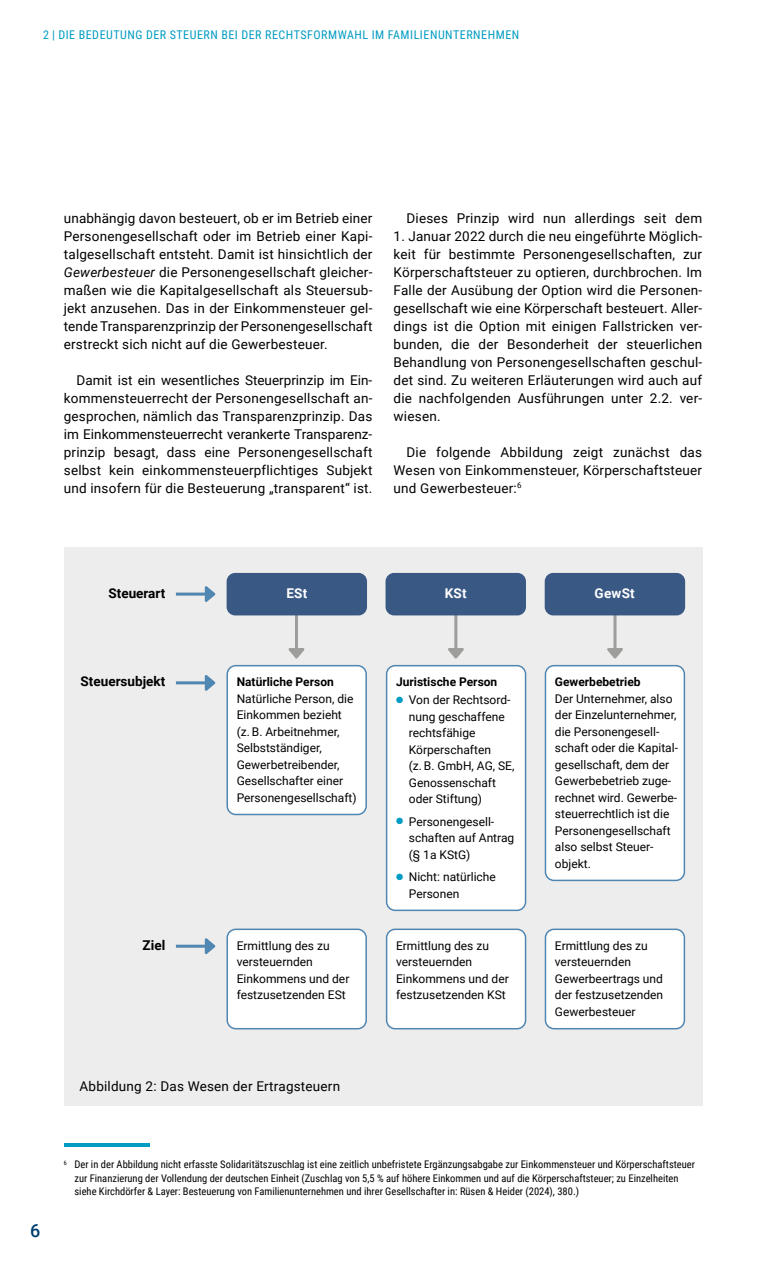
<style>
.page{position:relative;width:766px;height:1263px;background:#fff}
.page>*{position:absolute;margin:0;border:0;box-sizing:border-box;transform-origin:0 0}
.t1{font:500 18px "Roboto";color:#003e6e}
.t2{font:13.5px/18px "Roboto";letter-spacing:.015em;color:#000;text-align:justify}
.t3{font:700 13.5px "Roboto";color:#000}
.t4{font:700 13.5px "Roboto";letter-spacing:.015em;color:#fff}
.t5{font:12px/16.5px "Roboto";color:#000}
.t6{font:12px "Roboto Condensed";letter-spacing:.045em;color:#009cc1}
.t7{font:700 12px "Roboto";color:#000}
.t8{font:10.5px/13.5px "Roboto Condensed";color:#000}
.s1{font-style:italic}
.s2{color:#009cc1}
</style>
<div class="page">
<div style="left:64px;top:547px;width:638px;height:558px;background:#ededed"></div>
<hr style="left:295px;top:615px;width:3px;height:40px;background:#9d9d9c">
<hr style="left:454px;top:615px;width:3px;height:42px;background:#9d9d9c">
<svg style="left:448px;top:646px;width:16px;height:13px"></svg>
<hr style="left:613px;top:615px;width:3px;height:42px;background:#9d9d9c">
<svg style="left:607px;top:646px;width:16px;height:13px"></svg>
<svg style="left:288px;top:648px;width:17px;height:11px"></svg>
<hr style="left:176px;top:593px;width:31px;height:3px;background:#5086b2">
<svg style="left:202px;top:586px;width:14px;height:16px"></svg>
<hr style="left:176px;top:681px;width:31px;height:3px;background:#5086b2">
<svg style="left:202px;top:675px;width:14px;height:16px"></svg>
<hr style="left:176px;top:945px;width:31px;height:3px;background:#5086b2">
<svg style="left:202px;top:938px;width:14px;height:16px"></svg>
<div style="left:226px;top:573px;width:141px;height:42px;background:#395884;border-radius:9px"></div>
<div style="left:385px;top:573px;width:141px;height:42px;background:#395884;border-radius:9px"></div>
<div style="left:544px;top:573px;width:141px;height:42px;background:#395884;border-radius:9px"></div>
<div style="left:227px;top:666px;width:139px;height:148px;background:#fff;border-radius:9px"></div>
<div style="left:226px;top:665px;width:141px;height:150px;border:2px solid #5086b2;border-radius:9px"></div>
<div style="left:545px;top:666px;width:139px;height:214px;background:#fff;border-radius:9px"></div>
<div style="left:544px;top:665px;width:141px;height:216px;border:2px solid #5086b2;border-radius:9px"></div>
<div style="left:386px;top:666px;width:139px;height:244px;background:#fff;border-radius:9px"></div>
<div style="left:386px;top:665px;width:140px;height:246px;border:2px solid #5086b2;border-radius:9px"></div>
<div style="left:545px;top:929px;width:139px;height:100px;background:#fff;border-radius:9px"></div>
<div style="left:544px;top:928px;width:141px;height:101px;border:2px solid #5086b2;border-radius:9px"></div>
<div style="left:386px;top:929px;width:139px;height:100px;background:#fff;border-radius:9px"></div>
<div style="left:386px;top:928px;width:140px;height:101px;border:2px solid #5086b2;border-radius:9px"></div>
<div style="left:227px;top:929px;width:139px;height:100px;background:#fff;border-radius:9px"></div>
<div style="left:226px;top:928px;width:141px;height:101px;border:2px solid #5086b2;border-radius:9px"></div>
<hr style="left:64px;top:1143px;width:85px;height:4px;background:#009cc1">
<p class="t6" style="left:43px;top:26px;width:477px">2 | DIE BEDEUTUNG DER STEUERN BEI DER RECHTSFORMWAHL IM FAMILIENUNTERNEHMEN</p>
<p class="t2" style="left:64px;top:208px;width:310px">unabhängig davon besteuert, ob er im Betrieb einer Personengesellschaft oder im Betrieb einer Kapi&shy;talgesellschaft entsteht. Damit ist hinsichtlich der <span class="s1">Gewerbesteuer</span> die Personengesellschaft gleicher&shy;maßen wie die Kapitalgesellschaft als Steuersub&shy;jekt anzusehen. Das in der Einkommensteuer gel&shy;tende Transparenzprinzip der Personengesellschaft erstreckt sich nicht auf die Gewerbesteuer.</p>
<p class="t2" style="left:64px;top:370px;width:310px;text-align:left;text-indent:13px">Damit ist ein wesentliches Steuerprinzip im Ein-- kommensteuerrecht der Personengesellschaft an&shy;gesprochen, nämlich das Transparenzprinzip. Das im Einkommensteuerrecht verankerte Transparenz&shy;prinzip besagt, dass eine Personengesellschaft selbst kein einkommensteuerpflichtiges Subjekt und insofern für die Besteuerung „transparent“ ist.</p>
<p class="t2" style="left:406px;top:208px;width:297px">Dieses Prinzip wird nun allerdings seit dem</p>
<p class="t2" style="left:393px;top:226px;width:310px">1. Januar 2022 durch die neu eingeführte Möglich&shy;keit für bestimmte Personengesellschaften, zur Körperschaftsteuer zu optieren, durchbrochen. Im Falle der Ausübung der Option wird die Personen&shy;gesellschaft wie eine Körperschaft besteuert. Aller&shy;dings ist die Option mit einigen Fallstricken ver&shy;bunden, die der Besonderheit der steuerlichen Behandlung von Personengesellschaften geschul&shy;det sind. Zu weiteren Erläuterungen wird auch auf die nachfolgenden Ausführungen unter 2.2. ver&shy;wiesen.</p>
<p class="t2" style="left:393px;top:442px;width:310px;text-indent:13px">Die folgende Abbildung zeigt zunächst das Wesen von Einkommensteuer, Körperschaftsteuer und Gewerbesteuer:<sup>6</sup></p>
<p class="t3" style="left:108px;top:584px;width:58px">Steuerart</p>
<p class="t4" style="left:286px;top:584px;width:22px">ESt</p>
<p class="t4" style="left:444px;top:584px;width:23px">KSt</p>
<p class="t4" style="left:594px;top:584px;width:42px">GewSt</p>
<p class="t3" style="left:81px;top:672px;width:86px">Steuersubjekt</p>
<p class="t7" style="left:237px;top:673px;width:99px">Natürliche Person</p>
<p class="t5" style="left:237px;top:690px;width:121px">Natürliche Person, die<br>Einkommen bezieht (z. B. Arbeitnehmer,<br>Selbstständiger,<br>Gewerbetreibender,<br>Gesellschafter einer<br>Personengesellschaft)</p>
<p class="t7" style="left:396px;top:673px;width:103px">Juristische Person</p>
<p class="t5" style="left:409px;top:691px;width:107px;text-indent:-13px"><span class="s2">●</span> Von der Rechtsord&shy;nung geschaffene rechtsfähige<br>Körperschaften<br>(z. B. GmbH, AG, SE,<br>Genossenschaft oder Stiftung)</p>
<p class="t5" style="left:409px;top:813px;width:107px;text-indent:-13px"><span class="s2">●</span> Personengesell&shy;schaften auf Antrag (§ 1a KStG)</p>
<p class="t5" style="left:409px;top:868px;width:88px;text-indent:-13px"><span class="s2">●</span> Nicht: natürliche<br>Personen</p>
<p class="t7" style="left:554px;top:673px;width:87px">Gewerbebetrieb</p>
<p class="t5" style="left:554px;top:690px;width:125px">Der Unternehmer, also der Einzelunternehmer, die Personengesell&shy;schaft oder die Kapital&shy;gesellschaft, dem der<br>Gewerbebetrieb zuge&shy;rechnet wird. Gewerbe&shy;steuerrechtlich ist die<br>Personengesellschaft also selbst Steuer&shy;objekt.</p>
<p class="t3" style="left:143px;top:936px;width:24px">Ziel</p>
<p class="t5" style="left:237px;top:937px;width:114px">Ermittlung des zu versteuernden<br>Einkommens und der festzusetzenden ESt</p>
<p class="t5" style="left:396px;top:937px;width:114px">Ermittlung des zu versteuernden<br>Einkommens und der festzusetzenden KSt</p>
<p class="t5" style="left:554px;top:937px;width:110px">Ermittlung des zu versteuernden<br>Gewerbeertrags und der festzusetzenden<br>Gewerbesteuer</p>
<p class="t2" style="left:80px;top:1077px;width:262px">Abbildung 2: Das Wesen der Ertragsteuern</p>
<h1 class="t1" style="left:30px;top:1218px;width:12px">6</h1>
<p class="t8" style="left:74px;top:1157px;width:622px;text-indent:-11px"><sup>6</sup> Der in der Abbildung nicht erfasste Solidaritätszuschlag ist eine zeitlich unbefristete Ergänzungsabgabe zur Einkommensteuer und Körperschaftsteuer zur Finanzierung der Vollendung der deutschen Einheit (Zuschlag von 5,5 % auf höhere Einkommen und auf die Körperschaftsteuer; zu Einzelheiten siehe Kirchdörfer &amp; Layer: Besteuerung von Familienunternehmen und ihrer Gesellschafter in: Rüsen &amp; Heider (2024), 380.)</p>
</div>
